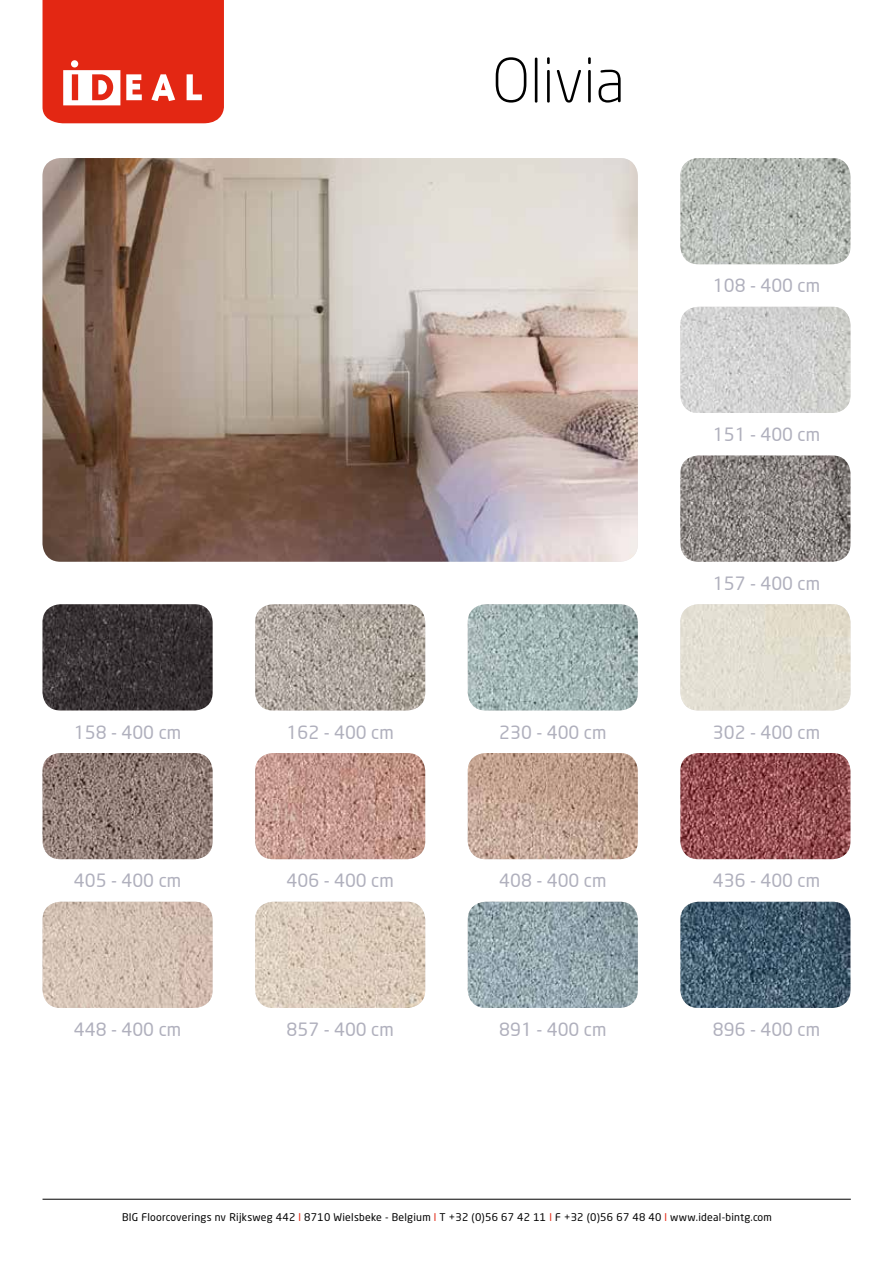
<style>
.page{position:relative;width:893px;height:1263px;background:#fff}
.page>*{position:absolute;margin:0;border:0;box-sizing:border-box;transform-origin:0 0}
.t1{font:300 60px "Neo Sans Std";color:#000}
.t2{font:18px "Neo Sans";color:#b0b0bd}
.t3{font:10.5px "Neo Sans Std";letter-spacing:.025em;color:#000}
.s1{color:#e32713}
</style>
<div class="page">
<hr style="left:43px;top:1199px;width:808px;height:1px;background:#000">
<svg style="left:43px;top:0;width:181px;height:123px;background:#e63f2d"></svg>
<img style="left:680px;top:158px;width:170px;height:106px">
<img style="left:680px;top:307px;width:170px;height:106px">
<img style="left:43px;top:158px;width:595px;height:404px">
<img style="left:680px;top:455px;width:170px;height:107px">
<img style="left:43px;top:604px;width:170px;height:106px">
<img style="left:255px;top:604px;width:170px;height:106px">
<img style="left:468px;top:604px;width:170px;height:106px">
<img style="left:680px;top:604px;width:170px;height:106px">
<img style="left:43px;top:753px;width:170px;height:106px">
<img style="left:255px;top:753px;width:170px;height:106px">
<img style="left:468px;top:753px;width:170px;height:106px">
<img style="left:680px;top:753px;width:170px;height:106px">
<img style="left:43px;top:902px;width:170px;height:106px">
<img style="left:255px;top:902px;width:170px;height:106px">
<img style="left:468px;top:902px;width:170px;height:106px">
<img style="left:680px;top:902px;width:170px;height:106px">
<h1 class="t1" style="left:492px;top:45px;width:134px">Olivia</h1>
<p class="t2" style="left:713px;top:275px;width:109px">108 - 400 cm</p>
<p class="t2" style="left:713px;top:423px;width:109px">151 - 400 cm</p>
<p class="t2" style="left:713px;top:572px;width:109px">157 - 400 cm</p>
<p class="t2" style="left:74px;top:721px;width:109px">158 - 400 cm</p>
<p class="t2" style="left:287px;top:721px;width:109px">162 - 400 cm</p>
<p class="t2" style="left:499px;top:721px;width:109px">230 - 400 cm</p>
<p class="t2" style="left:713px;top:721px;width:109px">302 - 400 cm</p>
<p class="t2" style="left:74px;top:869px;width:109px">405 - 400 cm</p>
<p class="t2" style="left:287px;top:869px;width:109px">406 - 400 cm</p>
<p class="t2" style="left:499px;top:869px;width:109px">408 - 400 cm</p>
<p class="t2" style="left:713px;top:869px;width:109px">436 - 400 cm</p>
<p class="t2" style="left:74px;top:1018px;width:109px">448 - 400 cm</p>
<p class="t2" style="left:287px;top:1018px;width:109px">857 - 400 cm</p>
<p class="t2" style="left:499px;top:1018px;width:109px">891 - 400 cm</p>
<p class="t2" style="left:713px;top:1018px;width:109px">896 - 400 cm</p>
<p class="t3" style="left:122px;top:1210px;width:651px">BIG Floorcoverings nv Rijksweg 442 <span class="s1">l</span> 8710 Wielsbeke - Belgium <span class="s1">l</span> T +32 (0)56 67 42 11 <span class="s1">l</span> F +32 (0)56 67 48 40 <span class="s1">l</span> www.ideal-bintg.com</p>
</div>
